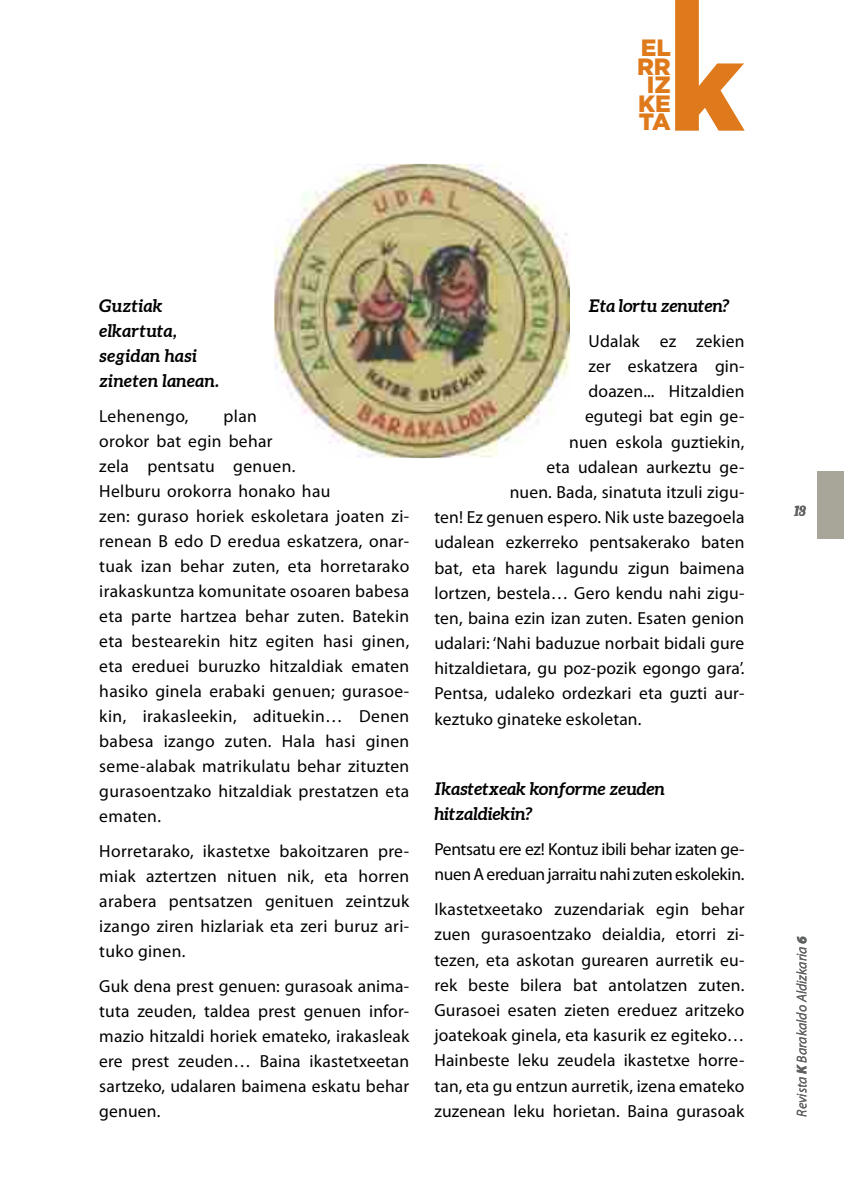
<style>
.page{position:relative;width:844px;height:1191px;background:#fff}
.page>*{position:absolute;margin:0;border:0;box-sizing:border-box;transform-origin:0 0}
.t1{font:900 23.62px/18.6px "Gotham";color:#df7a1c;text-align:center}
.t2{font:17.5px/25px "Myriad Pro";letter-spacing:.01em;color:#000;text-align:justify}
.t3{font:17.5px/25.2px "Myriad Pro";letter-spacing:-.02em;color:#000}
.t4{font:italic 700 17.5px/25.2px "Aleo";letter-spacing:-.01em;color:#000}
.t5{font:italic 700 17.5px/25px "Aleo";letter-spacing:.01em;color:#000}
.t6{font:italic 14px "Myriad Pro";color:#5f6062}
.t7{font:14px "Alakita";color:#5f6062}
.s1{font-weight:900}
</style>
<div class="page">
<svg style="left:675px;top:0;width:69px;height:131px"></svg>
<div style="left:817px;top:471px;width:26px;height:67px;background:#a7a699"></div>
<img style="left:274px;top:164px;width:296px;height:294px">
<h1 class="t1" style="left:637px;top:38px;width:35px">EL<br>RR<br>IZ<br>KE<br>TA</h1>
<p class="t5" style="left:99px;top:293px;width:121px">Guztiak elkartuta, segidan hasi zineten lanean.</p>
<p class="t2" style="left:99px;top:403px;width:91px">Lehenengo,</p>
<p class="t2" style="left:99px;top:403px;width:311px;text-align:left;text-indent:124px">plan<br>orokor bat egin behar<br>zela pentsatu genuen.<br>Helburu orokorra honako hau<br>zen: guraso horiek eskoletara joaten zi&shy;renean B edo D eredua eskatzera, onar&shy;tuak izan behar zuten, eta horretarako irakaskuntza komunitate osoaren babesa eta parte hartzea behar zuten. Batekin eta bestearekin hitz egiten hasi ginen, eta ereduei buruzko hitzaldiak ematen hasiko ginela erabaki genuen; gurasoe&shy;kin, irakasleekin, adituekin… Denen babesa izango zuten. Hala hasi ginen seme-alabak matrikulatu behar zituzten gurasoentzako hitzaldiak prestatzen eta ematen.</p>
<p class="t2" style="left:99px;top:838px;width:311px">Horretarako, ikastetxe bakoitzaren pre&shy;miak aztertzen nituen nik, eta horren arabera pentsatzen genituen zeintzuk izango ziren hizlariak eta zeri buruz ari&shy;tuko ginen.</p>
<p class="t2" style="left:99px;top:973px;width:311px">Guk dena prest genuen: gurasoak anima&shy;tuta zeuden, taldea prest genuen infor&shy;mazio hitzaldi horiek emateko, irakasleak ere prest zeuden… Baina ikastetxeetan sartzeko, udalaren baimena eskatu behar genuen.</p>
<p class="t4" style="left:588px;top:293px;width:143px">Eta lortu zenuten?</p>
<p class="t2" style="left:588px;top:328px;width:157px">Udalak ez zekien</p>
<p class="t2" style="left:588px;top:353px;width:157px">zer eskatzera gin-</p>
<p class="t2" style="left:588px;top:378px;width:157px">doazen... Hitzaldien</p>
<p class="t2" style="left:585px;top:404px;width:161px">egutegi bat egin ge-</p>
<p class="t2" style="left:569px;top:429px;width:177px">nuen eskola guztiekin,</p>
<p class="t2" style="left:546px;top:454px;width:199px">eta udalean aurkeztu ge-</p>
<p class="t2" style="left:509px;top:479px;width:236px">nuen. Bada, sinatuta itzuli zigu-</p>
<p class="t2" style="left:434px;top:504px;width:311px">ten! Ez genuen espero. Nik uste bazegoela</p>
<p class="t2" style="left:434px;top:529px;width:311px">udalean ezkerreko pentsakerako baten</p>
<p class="t2" style="left:434px;top:555px;width:311px">bat, eta harek lagundu zigun baimena</p>
<p class="t2" style="left:434px;top:580px;width:311px">lortzen, bestela… Gero kendu nahi zigu-</p>
<p class="t2" style="left:434px;top:605px;width:311px">ten, baina ezin izan zuten. Esaten genion</p>
<p class="t2" style="left:434px;top:630px;width:311px">udalari: ‘Nahi baduzue norbait bidali gure</p>
<p class="t2" style="left:434px;top:655px;width:311px">hitzaldietara, gu poz-pozik egongo gara’.</p>
<p class="t2" style="left:434px;top:680px;width:311px">Pentsa, udaleko ordezkari eta guzti aur-</p>
<p class="t2" style="left:434px;top:706px;width:208px">keztuko ginateke eskoletan.</p>
<p class="t4" style="left:434px;top:775px;width:232px">Ikastetxeak konforme zeuden hitzaldiekin?</p>
<p class="t3" style="left:434px;top:836px;width:311px">Pentsatu ere ez! Kontuz ibili behar izaten ge&shy;nuen A ereduan jarraitu nahi zuten eskolekin.</p>
<p class="t2" style="left:434px;top:896px;width:311px">Ikastetxeetako zuzendariak egin behar zuen gurasoentzako deialdia, etorri zi&shy;tezen, eta askotan gurearen aurretik eu&shy;rek beste bilera bat antolatzen zuten.<br>Gurasoei esaten zieten ereduez aritzeko joatekoak ginela, eta kasurik ez egiteko… Hainbeste leku zeudela ikastetxe horre&shy;tan, eta gu entzun aurretik, izena emateko zuzenean leku horietan. Baina gurasoak</p>
<p class="t7" style="left:794px;top:502px;width:14px">13</p>
<p class="t6" style="left:793px;top:1116px;width:182px;rotate:-90deg">Revista <span class="s1">K</span> Barakaldo Aldizkaria <span class="s1">6</span></p>
</div>
